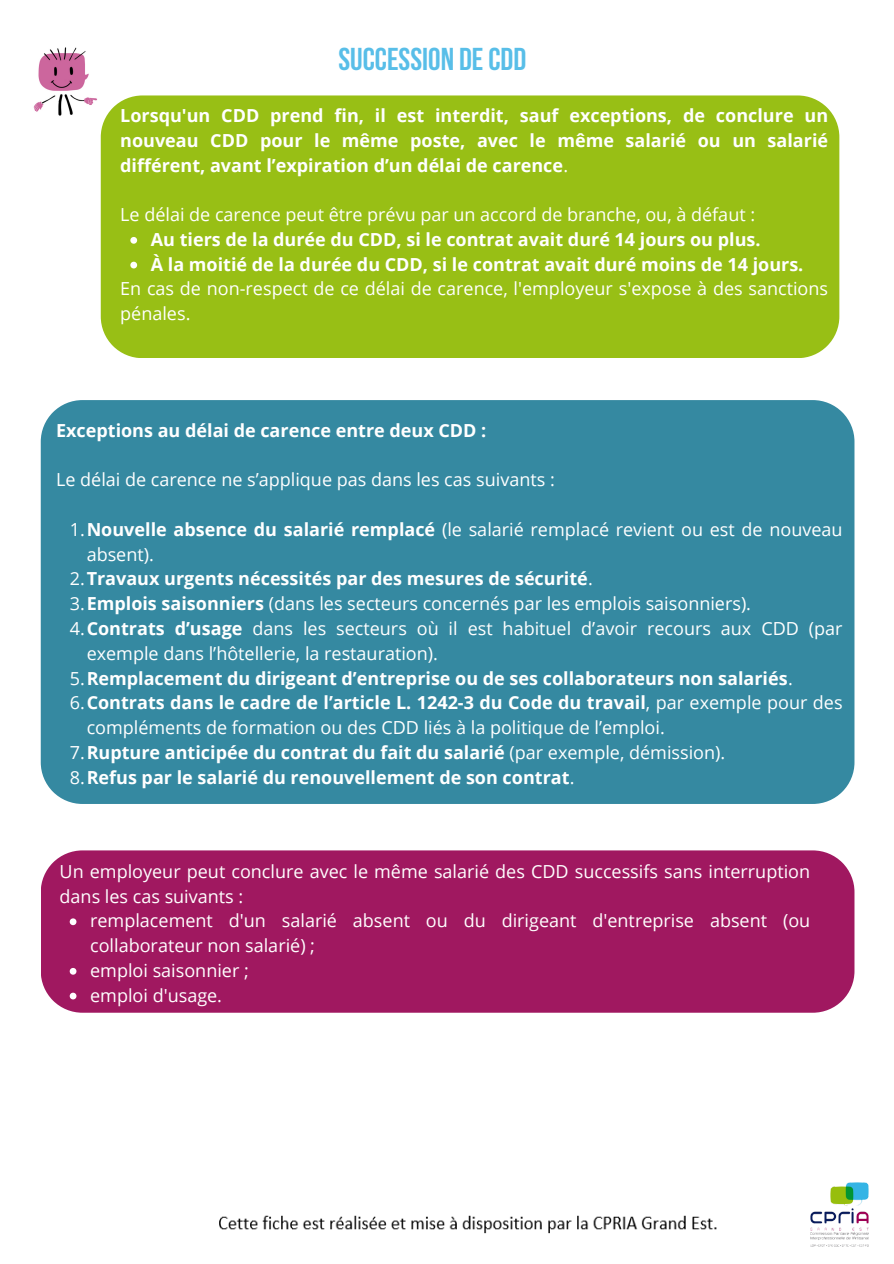
<style>
.page{position:relative;width:894px;height:1264px;background:#fff}
.page>*{position:absolute;margin:0;border:0;box-sizing:border-box;transform-origin:0 0}
.t1{font:700 31.5px "Bebas Neue";color:#58bee8}
.t2{font:18px/24.8px "Open Sans";color:#fff}
.t3{font:700 18px/24.8px "Open Sans";color:#fff;text-align:justify}
.s1{font-weight:400}
.s2{font-weight:700}
</style>
<div class="page">
<img style="left:219px;top:1215px;width:498px;height:19px">
<img style="left:810px;top:1182px;width:58px;height:64px">
<div style="left:101px;top:95px;width:738px;height:263px;background:#98bf15"></div>
<img style="left:33px;top:47px;width:64px;height:69px">
<div style="left:41px;top:400px;width:813px;height:404px;background:#3589a1"></div>
<div style="left:41px;top:850px;width:813px;height:162px;background:#a01860"></div>
<svg style="left:130px;top:237px;width:7px;height:7px"></svg>
<svg style="left:130px;top:262px;width:7px;height:6px"></svg>
<svg style="left:70px;top:918px;width:6px;height:7px"></svg>
<svg style="left:70px;top:967px;width:6px;height:7px"></svg>
<svg style="left:70px;top:992px;width:6px;height:7px"></svg>
<p class="t1" style="left:338px;top:46px;width:189px">SUCCESSION DE CDD</p>
<p class="t3" style="left:120px;top:103px;width:709px">Lorsqu'un CDD prend fin, il est interdit, sauf exceptions, de conclure un nouveau CDD pour le même poste, avec le même salarié ou un salarié différent, avant l’expiration d’un délai de carence<span class="s1">.</span></p>
<p class="t2" style="left:120px;top:202px;width:636px">Le délai de carence peut être prévu par un accord de branche, ou, à défaut :</p>
<p class="t3" style="left:151px;top:226px;width:611px">Au tiers de la durée du CDD, si le contrat avait duré 14 jours ou plus.</p>
<h2 class="t3" style="left:151px;top:251px;width:654px">À la moitié de la durée du CDD, si le contrat avait duré moins de 14 jours.</h2>
<p class="t2" style="left:120px;top:276px;width:709px">En cas de non-respect de ce délai de carence, l'employeur s'expose à des sanctions pénales.</p>
<p class="t3" style="left:56px;top:417px;width:431px">Exceptions au délai de carence entre deux CDD :</p>
<p class="t2" style="left:56px;top:467px;width:500px">Le délai de carence ne s’applique pas dans les cas suivants :</p>
<p class="t2" style="left:87px;top:516px;width:757px;text-indent:-17px">1.<span class="s2">Nouvelle absence du salarié remplacé</span> (le salarié remplacé revient ou est de nouveau absent).</p>
<p class="t3" style="left:70px;top:566px;width:524px"><span class="s1">2.</span>Travaux urgents nécessités par des mesures de sécurité<span class="s1">.</span></p>
<p class="t2" style="left:70px;top:591px;width:682px">3.<span class="s2">Emplois saisonniers</span> (dans les secteurs concernés par les emplois saisonniers).</p>
<p class="t2" style="left:87px;top:615px;width:757px;text-indent:-17px">4.<span class="s2">Contrats d’usage</span> dans les secteurs où il est habituel d’avoir recours aux CDD (par exemple dans l’hôtellerie, la restauration).</p>
<p class="t3" style="left:70px;top:665px;width:724px"><span class="s1">5.</span>Remplacement du dirigeant d’entreprise ou de ses collaborateurs non salariés<span class="s1">.</span></p>
<p class="t2" style="left:87px;top:690px;width:757px;text-indent:-17px">6.<span class="s2">Contrats dans le cadre de l’article L. 1242-3 du Code du travail</span>, par exemple pour des compléments de formation ou des CDD liés à la politique de l’emploi.</p>
<p class="t3" style="left:70px;top:739px;width:656px"><span class="s1">7.</span>Rupture anticipée du contrat du fait du salarié <span class="s1">(par exemple, démission).</span></p>
<p class="t3" style="left:70px;top:764px;width:506px"><span class="s1">8.</span>Refus par le salarié du renouvellement de son contrat<span class="s1">.</span></p>
<p class="t2" style="left:60px;top:858px;width:752px">Un employeur peut conclure avec le même salarié des CDD successifs sans interruption dans les cas suivants :</p>
<p class="t2" style="left:90px;top:908px;width:721px">remplacement d'un salarié absent ou du dirigeant d'entreprise absent (ou collaborateur non salarié) ;</p>
<p class="t2" style="left:90px;top:957px;width:160px">emploi saisonnier ;</p>
<p class="t2" style="left:90px;top:982px;width:133px">emploi d'usage.</p>
</div>
